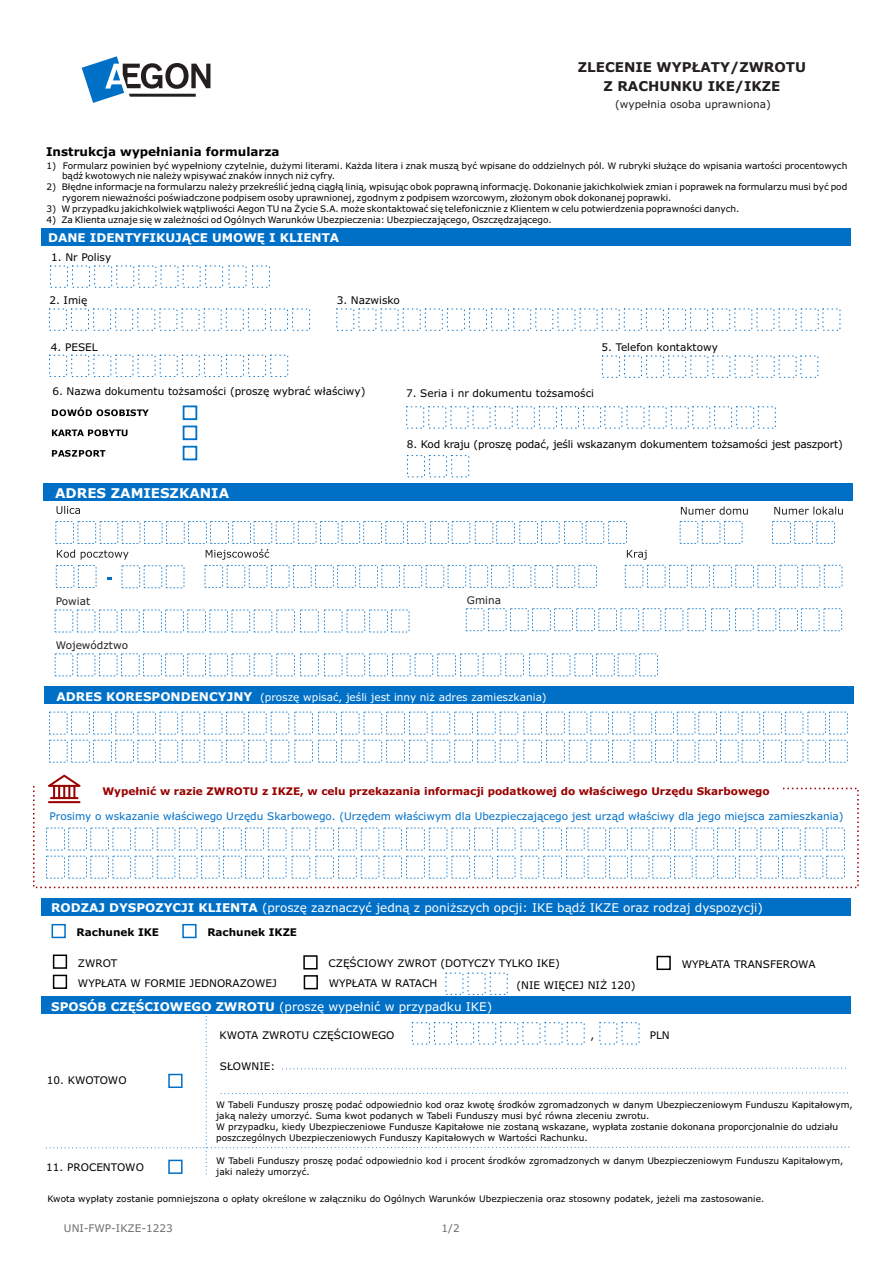
<style>
.page{position:relative;width:893px;height:1263px;background:#fff}
.page>*{position:absolute;margin:0;border:0;box-sizing:border-box;transform-origin:0 0}
.t1{font:700 13.5px/19.2px "Verdana";color:#231f20;text-align:center}
.t2{font:700 13.5px "Verdana";color:#fff}
.t3{font:12px "Verdana";color:#fff}
.t4{font:700 12px "Verdana";color:#fff}
.t5{font:700 12px "Verdana";color:#000}
.t6{font:10.5px "Verdana";color:#000}
.t7{font:10.5px "Verdana";color:#0070c7}
.t8{font:700 10.5px "Verdana";color:#900}
.t9{font:10.5px "Verdana";letter-spacing:-.02em;color:#000}
.t10{font:10.5px "Verdana";color:#fff}
.t11{font:10.5px "Verdana";color:#231f20}
.t12{font:700 10.5px "Verdana";color:#000}
.t13{font:10.5px "Verdana";color:#6c6d70}
.t14{font:9px/10.9px "Verdana";color:#000}
.s1{font-weight:700;font-size:12px}
.s2{font-weight:700}
</style>
<div class="page">
<div style="left:42px;top:229px;width:809px;height:17px;background:#0070c7"></div>
<svg style="left:82px;top:56px;width:128px;height:47px"></svg>
<svg style="left:52px;top:450px;width:53px;height:7px"></svg>
<svg style="left:52px;top:429px;width:75px;height:7px"></svg>
<svg style="left:52px;top:407px;width:97px;height:9px"></svg>
<svg style="left:182px;top:405px;width:16px;height:56px"></svg>
<svg style="left:33px;top:786px;width:826px;height:103px"></svg>
<hr style="left:48px;top:801px;width:33px;height:2px;background:#900">
<svg style="left:48px;top:775px;width:33px;height:24px"></svg>
<div style="left:43px;top:484px;width:809px;height:17px;background:#0070c7"></div>
<svg style="left:681px;top:507px;width:67px;height:8px"></svg>
<svg style="left:774px;top:507px;width:69px;height:8px"></svg>
<svg style="left:57px;top:506px;width:23px;height:8px"></svg>
<svg style="left:55px;top:610px;width:354px;height:22px"></svg>
<svg style="left:55px;top:653px;width:603px;height:23px"></svg>
<svg style="left:466px;top:608px;width:376px;height:23px"></svg>
<svg style="left:55px;top:521px;width:787px;height:67px"></svg>
<div style="left:41px;top:997px;width:809px;height:17px;background:#0070c7"></div>
<svg style="left:46px;top:1012px;width:805px;height:163px"></svg>
<div style="left:41px;top:899px;width:809px;height:17px;background:#0070c7"></div>
<div style="left:52px;top:924px;width:14px;height:14px;border:1px solid #0070c7"></div>
<div style="left:53px;top:954px;width:14px;height:15px;border:1px solid #000"></div>
<div style="left:182px;top:924px;width:15px;height:14px;border:1px solid #0070c7"></div>
<div style="left:303px;top:955px;width:15px;height:14px;border:1px solid #000"></div>
<div style="left:656px;top:956px;width:15px;height:14px;border:1px solid #000"></div>
<div style="left:53px;top:975px;width:14px;height:14px;border:1px solid #000"></div>
<div style="left:304px;top:975px;width:14px;height:14px;border:1px solid #000"></div>
<div style="left:45px;top:687px;width:809px;height:17px;background:#0070c7"></div>
<svg style="left:49px;top:712px;width:799px;height:22px"></svg>
<svg style="left:49px;top:740px;width:799px;height:22px"></svg>
<h1 class="t1" style="left:578px;top:58px;width:230px">ZLECENIE WYPŁATY/ZWROTU<br>Z RACHUNKU IKE/IKZE</h1>
<p class="t11" style="left:615px;top:100px;width:157px">(wypełnia osoba uprawniona)</p>
<h2 class="t5" style="left:46px;top:147px;width:235px">Instrukcja wypełniania formularza</h2>
<p class="t14" style="left:62px;top:161px;width:787px;text-indent:-15px">1) Formularz powinien być wypełniony czytelnie, dużymi literami. Każda litera i znak muszą być wpisane do oddzielnych pól. W rubryki służące do wpisania wartości procentowych bądź kwotowych nie należy wpisywać znaków innych niż cyfry.</p>
<p class="t14" style="left:62px;top:182px;width:787px;text-indent:-15px">2) Błędne informacje na formularzu należy przekreślić jedną ciągłą linią, wpisując obok poprawną informację. Dokonanie jakichkolwiek zmian i poprawek na formularzu musi być pod rygorem nieważności poświadczone podpisem osoby uprawnionej, zgodnym z podpisem wzorcowym, złożonym obok dokonanej poprawki.</p>
<p class="t14" style="left:47px;top:204px;width:694px">3) W przypadku jakichkolwiek wątpliwości Aegon TU na Życie S.A. może skontaktować się telefonicznie z Klientem w celu potwierdzenia poprawności danych.</p>
<p class="t14" style="left:47px;top:215px;width:507px">4) Za Klienta uznaje się w zależności od Ogólnych Warunków Ubezpieczenia: Ubezpieczającego, Oszczędzającego.</p>
<h2 class="t4" style="left:48px;top:232px;width:293px">DANE IDENTYFIKUJĄCE UMOWĘ I KLIENTA</h2>
<p class="t6" style="left:51px;top:253px;width:62px">1. Nr Polisy</p>
<p class="t6" style="left:49px;top:296px;width:39px">2. Imię</p>
<p class="t6" style="left:337px;top:296px;width:65px">3. Nazwisko</p>
<p class="t6" style="left:51px;top:343px;width:48px">4. PESEL</p>
<p class="t6" style="left:601px;top:343px;width:118px">5. Telefon kontaktowy</p>
<p class="t6" style="left:52px;top:387px;width:315px">6. Nazwa dokumentu tożsamości (proszę wybrać właściwy)</p>
<p class="t6" style="left:406px;top:389px;width:190px">7. Seria i nr dokumentu tożsamości</p>
<h1 class="t2" style="left:55px;top:487px;width:175px">ADRES ZAMIESZKANIA</h1>
<p class="t11" style="left:56px;top:597px;width:36px">Powiat</p>
<p class="t11" style="left:56px;top:641px;width:74px">Województwo</p>
<p class="t9" style="left:407px;top:440px;width:437px">8. Kod kraju (proszę podać, jeśli wskazanym dokumentem tożsamości jest paszport)</p>
<p class="t11" style="left:467px;top:596px;width:36px">Gmina</p>
<p class="t10" style="left:57px;top:693px;width:492px"><span class="s1">ADRES KORESPONDENCYJNY</span> (proszę wpisać, jeśli jest inny niż adres zamieszkania)</p>
<p class="t8" style="left:102px;top:786px;width:669px">Wypełnić w razie ZWROTU z IKZE, w celu przekazania informacji podatkowej do właściwego Urzędu Skarbowego</p>
<p class="t7" style="left:50px;top:811px;width:795px">Prosimy o wskazanie właściwego Urzędu Skarbowego. (Urzędem właściwym dla Ubezpieczającego jest urząd właściwy dla jego miejsca zamieszkania)</p>
<h2 class="t3" style="left:51px;top:903px;width:713px"><span class="s2">RODZAJ DYSPOZYCJI KLIENTA</span> (proszę zaznaczyć jedną z poniższych opcji: IKE bądź IKZE oraz rodzaj dyspozycji)</h2>
<p class="t12" style="left:77px;top:928px;width:84px">Rachunek IKE</p>
<p class="t6" style="left:78px;top:959px;width:41px">ZWROT</p>
<p class="t12" style="left:207px;top:928px;width:91px">Rachunek IKZE</p>
<p class="t6" style="left:328px;top:959px;width:233px">CZĘŚCIOWY ZWROT (DOTYCZY TYLKO IKE)</p>
<p class="t6" style="left:682px;top:960px;width:135px">WYPŁATA TRANSFEROWA</p>
<p class="t6" style="left:78px;top:979px;width:200px">WYPŁATA W FORMIE JEDNORAZOWEJ</p>
<p class="t6" style="left:329px;top:979px;width:110px">WYPŁATA W RATACH</p>
<p class="t6" style="left:516px;top:980px;width:121px">(NIE WIĘCEJ NIŻ 120)</p>
<h2 class="t3" style="left:51px;top:1001px;width:442px"><span class="s2">SPOSÓB CZĘŚCIOWEGO ZWROTU</span> (proszę wypełnić w przypadku IKE)</h2>
<p class="t6" style="left:220px;top:1030px;width:176px">KWOTA ZWROTU CZĘŚCIOWEGO</p>
<p class="t6" style="left:590px;top:1030px;width:5px">,</p>
<p class="t6" style="left:47px;top:1076px;width:81px">10. KWOTOWO</p>
<p class="t6" style="left:220px;top:1062px;width:57px">SŁOWNIE:</p>
<p class="t6" style="left:650px;top:1030px;width:22px">PLN</p>
<p class="t14" style="left:216px;top:1100px;width:638px">W Tabeli Funduszy proszę podać odpowiednio kod oraz kwotę środków zgromadzonych w danym Ubezpieczeniowym Funduszu Kapitałowym, jaką należy umorzyć. Suma kwot podanych w Tabeli Funduszy musi być równa zleceniu zwrotu.<br>W przypadku, kiedy Ubezpieczeniowe Fundusze Kapitałowe nie zostaną wskazane, wypłata zostanie dokonana proporcjonalnie do udziału poszczególnych Ubezpieczeniowych Funduszy Kapitałowych w Wartości Rachunku.</p>
<p class="t14" style="left:216px;top:1156px;width:629px">W Tabeli Funduszy proszę podać odpowiednio kod i procent środków zgromadzonych w danym Ubezpieczeniowym Funduszu Kapitałowym, jaki należy umorzyć.</p>
<p class="t6" style="left:46px;top:1163px;width:99px">11. PROCENTOWO</p>
<p class="t14" style="left:47px;top:1193px;width:718px">Kwota wypłaty zostanie pomniejszona o opłaty określone w załączniku do Ogólnych Warunków Ubezpieczenia oraz stosowny podatek, jeżeli ma zastosowanie.</p>
<p class="t13" style="left:64px;top:1224px;width:110px">UNI-FWP-IKZE-1223</p>
<p class="t13" style="left:442px;top:1224px;width:20px">1/2</p>
</div>
